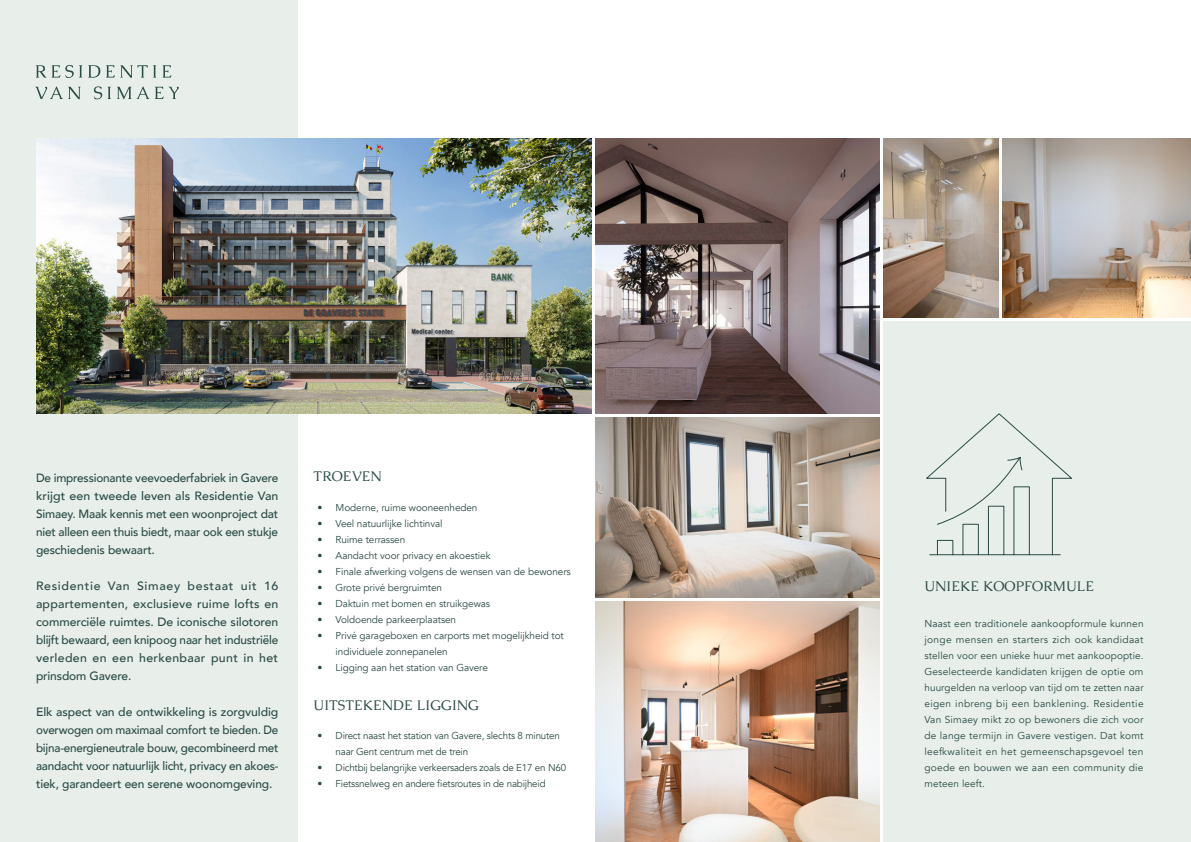
<style>
.page{position:relative;width:1191px;height:842px;background:#fff}
.page>*{position:absolute;margin:0;border:0;box-sizing:border-box;transform-origin:0 0}
.t1{font:14px "Caudex";letter-spacing:.01em;color:#2b4a45}
.t2{font:500 12px/18px "Avenir";letter-spacing:-.01em;color:#2b4a45;text-align:justify}
.t3{font:10px/16px "Avenir";letter-spacing:-.01em;color:#2b4a45}
</style>
<div class="page">
<div style="left:0;top:0;width:298px;height:842px;background:#e8eeea"></div>
<div style="left:883px;top:321px;width:308px;height:521px;background:#e8eeea"></div>
<svg style="left:36px;top:65px;width:46px;height:13px"></svg>
<svg style="left:88px;top:65px;width:12px;height:13px"></svg>
<svg style="left:106px;top:65px;width:50px;height:13px"></svg>
<svg style="left:163px;top:65px;width:8px;height:13px"></svg>
<svg style="left:35px;top:87px;width:46px;height:12px"></svg>
<svg style="left:94px;top:86px;width:8px;height:13px"></svg>
<svg style="left:108px;top:87px;width:3px;height:12px"></svg>
<svg style="left:117px;top:87px;width:32px;height:12px"></svg>
<svg style="left:155px;top:87px;width:24px;height:12px"></svg>
<img style="left:36px;top:139px;width:555px;height:274px">
<img style="left:595px;top:417px;width:284px;height:181px">
<img style="left:883px;top:139px;width:115px;height:178px">
<img style="left:1002px;top:139px;width:189px;height:178px">
<img style="left:595px;top:602px;width:284px;height:240px">
<img style="left:595px;top:139px;width:284px;height:274px">
<svg style="left:926px;top:413px;width:146px;height:143px"></svg>
<p class="t2" style="left:36px;top:470px;width:244px">De impressionante veevoederfabriek in Gavere krijgt een tweede leven als Residentie Van Simaey. Maak kennis met een woonproject dat niet alleen een thuis biedt, maar ook een stukje geschiedenis bewaart.</p>
<p class="t2" style="left:36px;top:578px;width:244px">Residentie Van Simaey bestaat uit 16 appartementen, exclusieve ruime lofts en commerciële ruimtes. De iconische silotoren blijft bewaard, een knipoog naar het industriële verleden en een herkenbaar punt in het prinsdom Gavere.</p>
<p class="t2" style="left:36px;top:704px;width:244px">Elk aspect van de ontwikkeling is zorgvuldig overwogen om maximaal comfort te bieden. De bijna-energieneutrale bouw, gecombineerd met aandacht voor natuurlijk licht, privacy en akoes&shy;tiek, garandeert een serene woonomgeving.</p>
<h1 class="t1" style="left:314px;top:467px;width:70px">TROEVEN</h1>
<p class="t3" style="left:317px;top:500px;width:161px">• Moderne, ruime wooneenheden</p>
<p class="t3" style="left:317px;top:516px;width:127px">• Veel natuurlijke lichtinval</p>
<p class="t3" style="left:317px;top:532px;width:89px">• Ruime terrassen</p>
<p class="t3" style="left:317px;top:548px;width:174px">• Aandacht voor privacy en akoestiek</p>
<p class="t3" style="left:317px;top:564px;width:255px">• Finale afwerking volgens de wensen van de bewoners</p>
<p class="t3" style="left:317px;top:580px;width:126px">• Grote privé bergruimten</p>
<p class="t3" style="left:317px;top:596px;width:174px">• Daktuin met bomen en struikgewas</p>
<p class="t3" style="left:317px;top:612px;width:140px">• Voldoende parkeerplaatsen</p>
<p class="t3" style="left:335px;top:628px;width:230px;text-indent:-18px">• Privé garageboxen en carports met mogelijkheid tot individuele zonnepanelen</p>
<p class="t3" style="left:317px;top:660px;width:172px">• Ligging aan het station van Gavere</p>
<h1 class="t1" style="left:314px;top:696px;width:167px">UITSTEKENDE LIGGING</h1>
<p class="t3" style="left:335px;top:729px;width:226px;text-indent:-18px">• Direct naast het station van Gavere, slechts 8 minuten naar Gent centrum met de trein</p>
<p class="t3" style="left:317px;top:761px;width:250px">• Dichtbij belangrijke verkeersaders zoals de E17 en N60</p>
<p class="t3" style="left:317px;top:777px;width:230px">• Fietssnelweg en andere fietsroutes in de nabijheid</p>
<h1 class="t1" style="left:924px;top:577px;width:171px">UNIEKE KOOPFORMULE</h1>
<p class="t3" style="left:924px;top:617px;width:221px;text-align:justify">Naast een traditionele aankoopformule kunnen jonge mensen en starters zich ook kandidaat stellen voor een unieke huur met aankoopoptie.<br>Geselecteerde kandidaten krijgen de optie om huurgelden na verloop van tijd om te zetten naar eigen inbreng bij een banklening. Residentie Van Simaey mikt zo op bewoners die zich voor de lange termijn in Gavere vestigen. Dat komt leefkwaliteit en het gemeenschapsgevoel ten goede en bouwen we aan een community die meteen leeft.</p>
</div>
